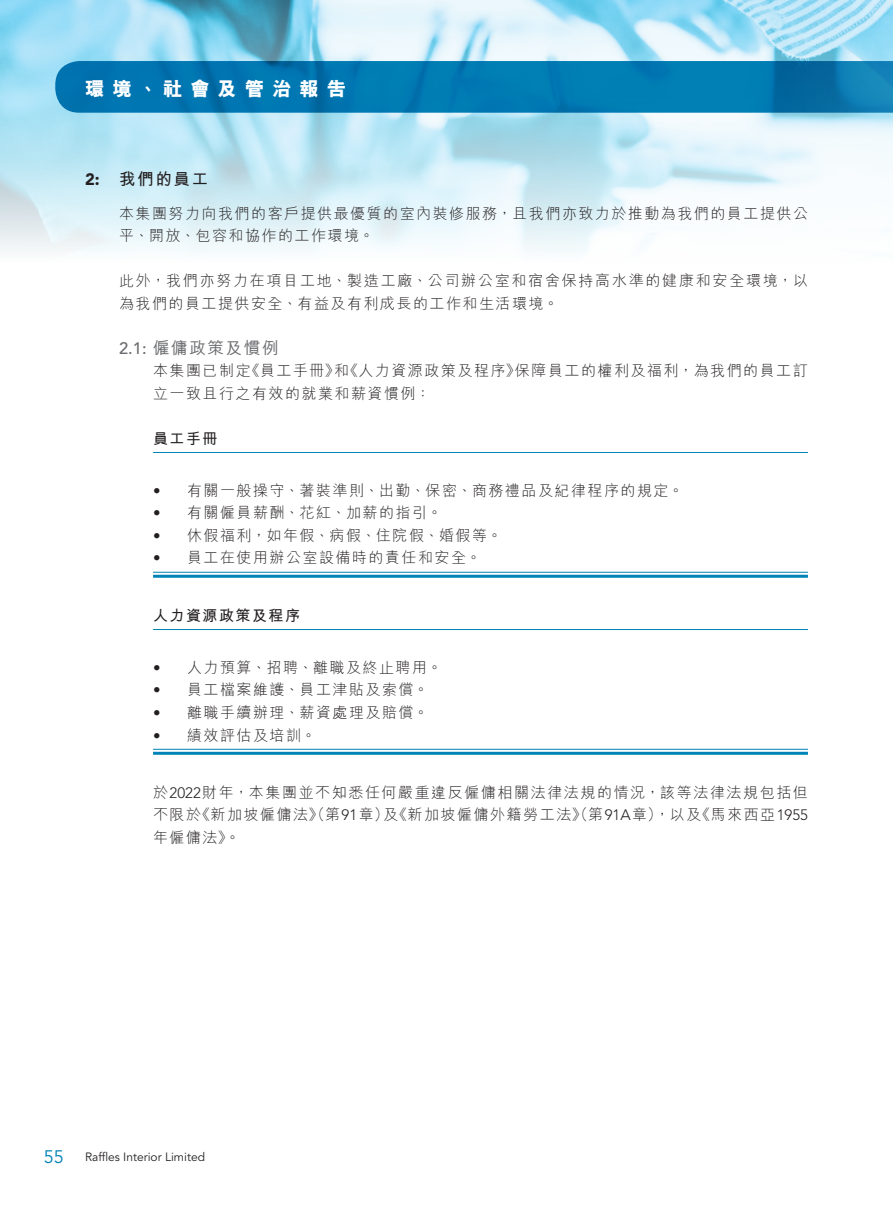
<style>
.page{position:relative;width:893px;height:1212px;background:#fff}
.page>*{position:absolute;margin:0;border:0;box-sizing:border-box;transform-origin:0 0}
.t1{font:800 19.5px "M Hei HK";letter-spacing:.4em;color:#fff}
.t2{font:18px "Avenir LT Std";color:#0083b6}
.t3{font:500 16.5px "M Hei HK";letter-spacing:.1em;color:#6c6d70}
.t4{font:700 16.5px "M Hei HK";letter-spacing:.1em;color:#231f20}
.t5{font:900 16.5px "Avenir LT Std";color:#231f20}
.t6{font:300 15px/22.5px "M Hei HK";letter-spacing:.1em;color:#231f20}
.t7{font:700 15px "M Hei HK";letter-spacing:.1em;color:#231f20}
.t8{font:300 15px "Avenir LT Std";color:#231f20}
.t9{font:12px "Avenir LT Std";color:#231f20}
.s1{font-family:"Avenir LT Std"}
</style>
<div class="page">
<img style="left:0;top:0;width:893px;height:251px">
<svg style="left:55px;top:61px;width:838px;height:52px;background:#0379b0"></svg>
<hr style="left:153px;top:452px;width:655px;height:1px;background:#0083b6">
<hr style="left:153px;top:572px;width:655px;height:1px;background:#0083b6">
<hr style="left:153px;top:575px;width:655px;height:3px;background:#0083b6">
<hr style="left:153px;top:749px;width:655px;height:1px;background:#0083b6">
<hr style="left:153px;top:752px;width:655px;height:3px;background:#0083b6">
<hr style="left:153px;top:629px;width:655px;height:1px;background:#0083b6">
<h1 class="t1" style="left:85px;top:79px;width:263px">環境、社會及管治報告</h1>
<p class="t5" style="left:85px;top:169px;width:16px">2:</p>
<p class="t4" style="left:119px;top:167px;width:91px">我們的員工</p>
<p class="t6" style="left:119px;top:202px;width:690px">本集團努力向我們的客戶提供最優質的室內裝修服務，且我們亦致力於推動為我們的員工提供公平、開放、包容和協作的工作環境。</p>
<p class="t6" style="left:119px;top:269px;width:690px">此外，我們亦努力在項目工地、製造工廠、公司辦公室和宿舍保持高水準的健康和安全環境，以為我們的員工提供安全、有益及有利成長的工作和生活環境。</p>
<p class="t3" style="left:119px;top:336px;width:161px"><span class="s1">2.1:</span> 僱傭政策及慣例</p>
<p class="t6" style="left:515px;top:359px;width:294px">保障員工的權利及福利，為我們的員工訂</p>
<p class="t6" style="left:245px;top:359px;width:277px">《員工手冊》《人力資源政策及程序》</p>
<p class="t6" style="left:153px;top:359px;width:279px">本集團已制定<br>立一致且行之有效的就業和薪資慣例：</p>
<p class="t7" style="left:153px;top:427px;width:66px">員工手冊</p>
<p class="t6" style="left:187px;top:479px;width:498px">有關一般操守、著裝準則、出勤、保密、商務禮品及紀律程序的規定。</p>
<p class="t6" style="left:334px;top:359px;width:16px">和</p>
<p class="t8" style="left:153px;top:482px;width:9px">•</p>
<p class="t8" style="left:153px;top:504px;width:9px">•</p>
<p class="t6" style="left:187px;top:501px;width:256px">有關僱員薪酬、花紅、加薪的指引。</p>
<p class="t8" style="left:153px;top:527px;width:9px">•</p>
<p class="t6" style="left:187px;top:524px;width:317px">休假福利，如年假、病假、住院假、婚假等。</p>
<p class="t8" style="left:153px;top:549px;width:9px">•</p>
<p class="t6" style="left:187px;top:546px;width:296px">員工在使用辦公室設備時的責任和安全。</p>
<p class="t7" style="left:153px;top:604px;width:148px">人力資源政策及程序</p>
<p class="t6" style="left:187px;top:656px;width:257px">人力預算、招聘、離職及終止聘用。</p>
<p class="t8" style="left:153px;top:659px;width:9px">•</p>
<p class="t8" style="left:153px;top:681px;width:9px">•</p>
<p class="t6" style="left:187px;top:678px;width:243px">員工檔案維護、員工津貼及索償。</p>
<p class="t8" style="left:153px;top:704px;width:9px">•</p>
<p class="t6" style="left:187px;top:701px;width:243px">離職手續辦理、薪資處理及賠償。</p>
<p class="t8" style="left:153px;top:726px;width:9px">•</p>
<p class="t6" style="left:187px;top:723px;width:130px">績效評估及培訓。</p>
<p class="t6" style="left:153px;top:781px;width:656px;text-align:right">於<span class="s1">2022</span>財年，本集團並不知悉任何嚴重違反僱傭相關法律法規的情況，該等法律法規包括但《馬來西亞<span class="s1">1955</span></p>
<p class="t6" style="left:196px;top:803px;width:507px">《新加坡僱傭法》（第<span class="s1">91</span>章）《新加坡僱傭外籍勞工法》（第<span class="s1">91A</span>章，）以及</p>
<p class="t6" style="left:153px;top:803px;width:88px">不限於<br>年僱傭法。《</p>
<p class="t6" style="left:383px;top:803px;width:16px">及</p>
<p class="t2" style="left:44px;top:1146px;width:22px">55</p>
<p class="t9" style="left:85px;top:1150px;width:122px">Raffles Interior Limited</p>
</div>
